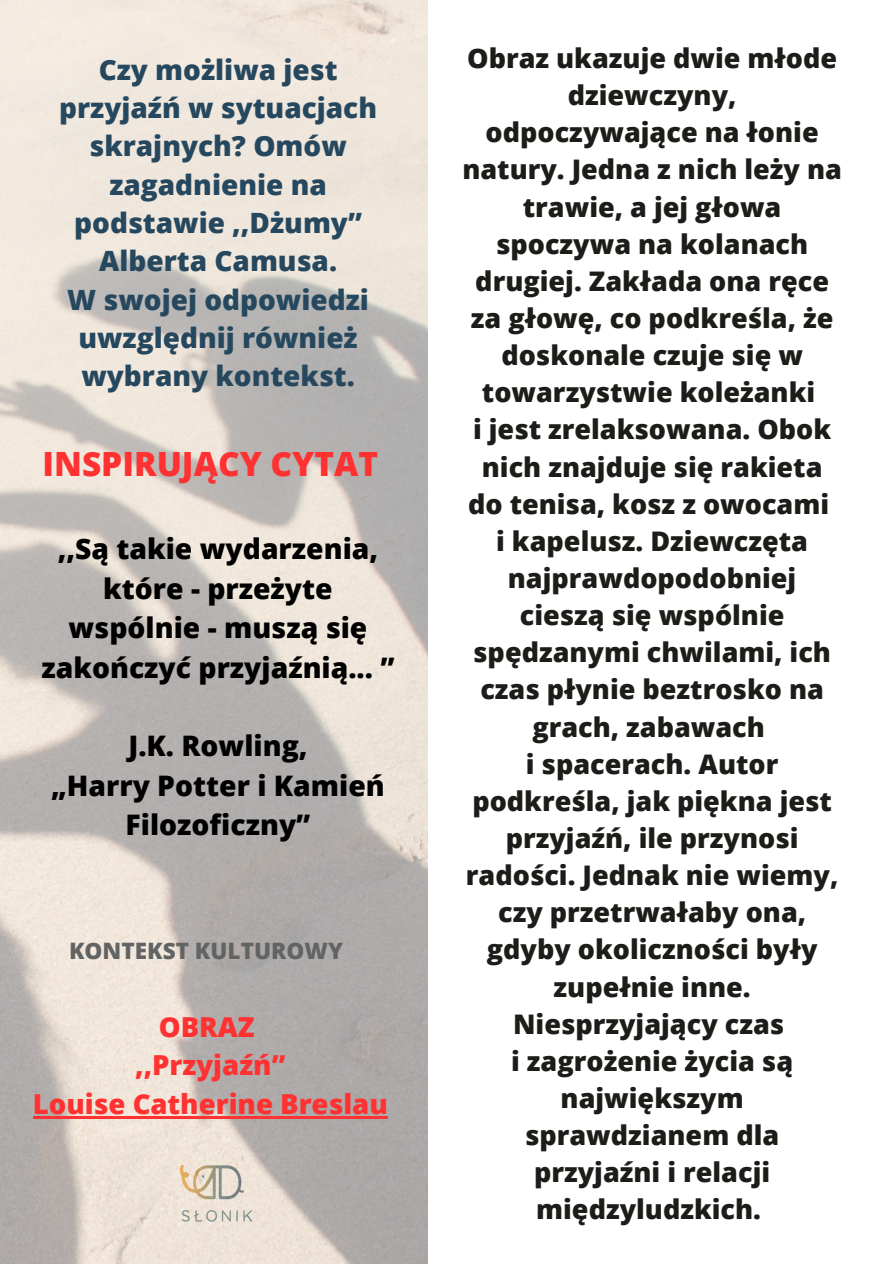
<style>
.page{position:relative;width:894px;height:1264px;background:#fff}
.page>*{position:absolute;margin:0;border:0;box-sizing:border-box;transform-origin:0 0}
.t1{font:800 33.45px "Open Sans";color:#ff3131}
.t2{font:800 28.2px/39.3px "Open Sans";color:#000;text-align:center}
.t3{font:800 27.9px/38.2px "Open Sans";color:#26485f;text-align:center}
.t4{font:800 27.45px/38.2px "Open Sans";color:#ff3131;text-align:center}
.t5{font:800 27px/37.2px "Open Sans";color:#1c1c19;text-align:center}
.t6{font:800 22.65px "Open Sans";color:#626464}
</style>
<div class="page">
<img style="left:0;top:0;width:427px;height:1263px">
<hr style="left:33px;top:1115px;width:355px;height:3px;background:#ff3131">
<h1 class="t3" style="left:59px;top:50px;width:319px">Czy możliwa jest przyjaźń w sytuacjach skrajnych? Omów zagadnienie na podstawie ,,Dżumy”<br>Alberta Camusa.<br>W swojej odpowiedzi uwzględnij również wybrany kontekst.</h1>
<h2 class="t1" style="left:42px;top:440px;width:337px">INSPIRUJĄCY CYTAT</h2>
<h2 class="t2" style="left:41px;top:529px;width:354px">,,Są takie wydarzenia, które - przeżyte wspólnie - muszą się zakończyć przyjaźnią... ”</h2>
<p class="t2" style="left:51px;top:725px;width:335px">J.K. Rowling,<br>„Harry Potter i Kamień<br>Filozoficzny”</p>
<h2 class="t6" style="left:69px;top:934px;width:275px">KONTEKST KULTUROWY</h2>
<p class="t4" style="left:33px;top:1007px;width:356px">OBRAZ<br>,,Przyjaźń”<br>Louise Catherine Breslau</p>
<h2 class="t5" style="left:462px;top:39px;width:381px">Obraz ukazuje dwie młode dziewczyny, odpoczywające na łonie natury. Jedna z nich leży na trawie, a jej głowa spoczywa na kolanach drugiej. Zakłada ona ręce za głowę, co podkreśla, że doskonale czuje się w towarzystwie koleżanki<br>i jest zrelaksowana. Obok nich znajduje się rakieta do tenisa, kosz z owocami<br>i kapelusz. Dziewczęta najprawdopodobniej cieszą się wspólnie spędzanymi chwilami, ich czas płynie beztrosko na grach, zabawach<br>i spacerach. Autor podkreśla, jak piękna jest przyjaźń, ile przynosi radości. Jednak nie wiemy, czy przetrwałaby ona, gdyby okoliczności były zupełnie inne.<br>Niesprzyjający czas<br>i zagrożenie życia są największym sprawdzianem dla przyjaźni i relacji międzyludzkich.</h2>
</div>
